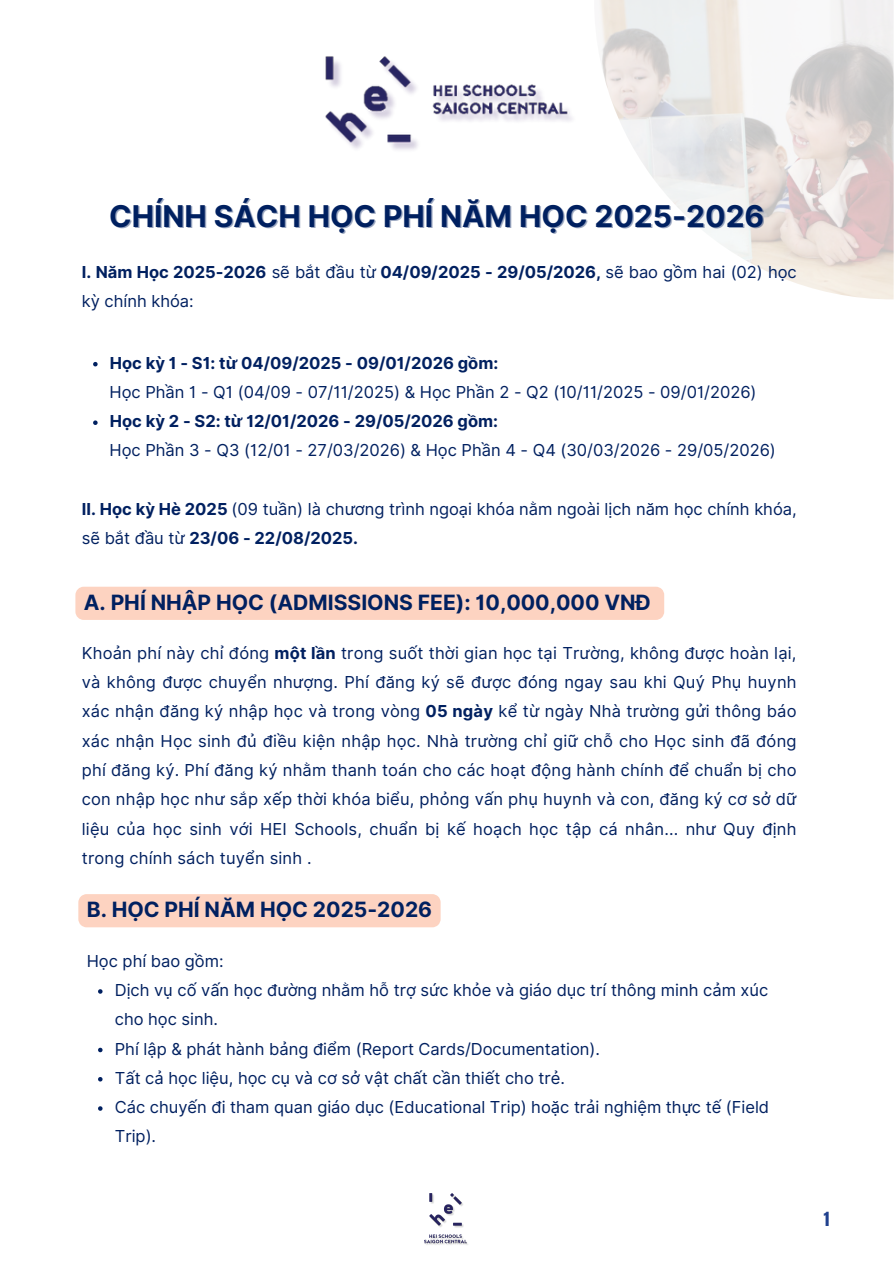
<style>
.page{position:relative;width:894px;height:1264px;background:#fff}
.page>*{position:absolute;margin:0;border:0;box-sizing:border-box;transform-origin:0 0}
.t1{font:700 30px "Inter";color:#002060}
.t2{font:700 21px "Inter";color:#002060}
.t3{font:16.5px/29.2px "Inter";color:#002060}
.t4{font:700 16.5px "Inter";color:#002060}
.t5{font:16.5px "Anton";color:#21418e}
.s1{font-weight:700}
</style>
<div class="page">
<img style="left:325px;top:56px;width:248px;height:94px">
<img style="left:424px;top:1193px;width:44px;height:52px">
<img style="left:599px;top:0;width:294px;height:299px">
<svg style="left:93px;top:362px;width:5px;height:4px"></svg>
<svg style="left:93px;top:420px;width:5px;height:5px"></svg>
<div style="left:78px;top:894px;width:362px;height:33px;background:#fdd3c1"></div>
<div style="left:75px;top:586px;width:589px;height:34px;background:#fdd3c1"></div>
<svg style="left:98px;top:989px;width:4px;height:4px"></svg>
<svg style="left:98px;top:1047px;width:4px;height:5px"></svg>
<svg style="left:98px;top:1077px;width:4px;height:4px"></svg>
<svg style="left:98px;top:1106px;width:4px;height:4px"></svg>
<p class="t1" style="left:109px;top:198px;width:656px">CHÍNH SÁCH HỌC PHÍ NĂM HỌC 2025-2026</p>
<p class="t3" style="left:82px;top:257px;width:716px"><span class="s1">I. Năm Học 2025-2026</span> sẽ bắt đầ u từ <span class="s1">04/09/2025 - 29/05/2026,</span> sẽ bao gồm hai (02) học kỳ chính khóa:</p>
<h1 class="t4" style="left:110px;top:353px;width:390px">Học kỳ 1 - S1: từ 04/09/2025 - 09/01/2026 gồm:</h1>
<p class="t3" style="left:110px;top:377px;width:648px">Học Phần 1 - Q1 (04/09 - 07/11/2025) &amp; Học Phần 2 - Q2 (10/11/2025 - 09/01/2026)</p>
<p class="t4" style="left:110px;top:411px;width:389px">Học kỳ 2 - S2: từ 12/01/2026 - 29/05/2026 gồm:</p>
<p class="t3" style="left:110px;top:436px;width:667px">Học Phần 3 - Q3 (12/01 - 27/03/2026) &amp; Học Phần 4 - Q4 (30/03/2026 - 29/05/2026)</p>
<p class="t3" style="left:82px;top:494px;width:716px"><span class="s1">II. Học kỳ Hè 2025</span> (09 tuần) là chương trình ngoại khóa nằm ngoài lịch năm học chính khóa, sẽ bắt đầ u từ <span class="s1">23/06 - 22/08/2025.</span></p>
<h2 class="t2" style="left:84px;top:590px;width:568px">A. PHÍ NHẬP HỌC (ADMISSIONS FEE): 10,000,000 VNĐ</h2>
<h2 class="t3" style="left:82px;top:638px;width:716px;text-align:justify">Khoản phí này chỉ đóng <span class="s1">một lần</span> trong suốt thời gian học tại Trường, không được hoàn lại, và không được chuyển nhượng. Phí đăng ký sẽ được đóng ngay sau khi Quý Phụ huynh xác nhận đăng ký nhập học và trong vòng <span class="s1">05 ngày</span> kể từ ngày Nhà trường gửi thông báo xác nhận Học sinh đủ điều kiện nhập học. Nhà trường chỉ giữ chỗ cho Học sinh đã đóng phí đăng ký. Phí đăng ký nhằm thanh toán cho các hoạt động hành chính để chuẩn bị cho con nhập học như sắp xếp thời khóa biểu, phỏng vấn phụ huynh và con, đăng ký cơ sở dữ liệu của học sinh với HEI Schools, chuẩn bị kế hoạch học tập cá nhân... như Quy định trong chính sách tuyển sinh .</h2>
<p class="t2" style="left:87px;top:897px;width:347px">B. HỌC PHÍ NĂM HỌC 2025-2026</p>
<p class="t3" style="left:87px;top:946px;width:138px">Học phí bao gồm:</p>
<p class="t3" style="left:115px;top:975px;width:654px">Dịch vụ cố vấn học đường nhằm hỗ trợ sức khỏe và giáo dục trí thông minh cảm xúc cho học sinh.</p>
<p class="t3" style="left:115px;top:1033px;width:486px">Phí lập &amp; phát hành bảng điểm (Report Cards/Documentation).</p>
<p class="t3" style="left:115px;top:1063px;width:451px">Tất cả học liệu, học cụ và cơ sở vật chất cần thiết cho trẻ.</p>
<p class="t3" style="left:115px;top:1092px;width:655px">Các chuyến đi tham quan giáo dục (Educational Trip) hoặc trải nghiệm thực tế (Field<br>Trip).</p>
<p class="t5" style="left:823px;top:1206px;width:7px">1</p>
</div>
